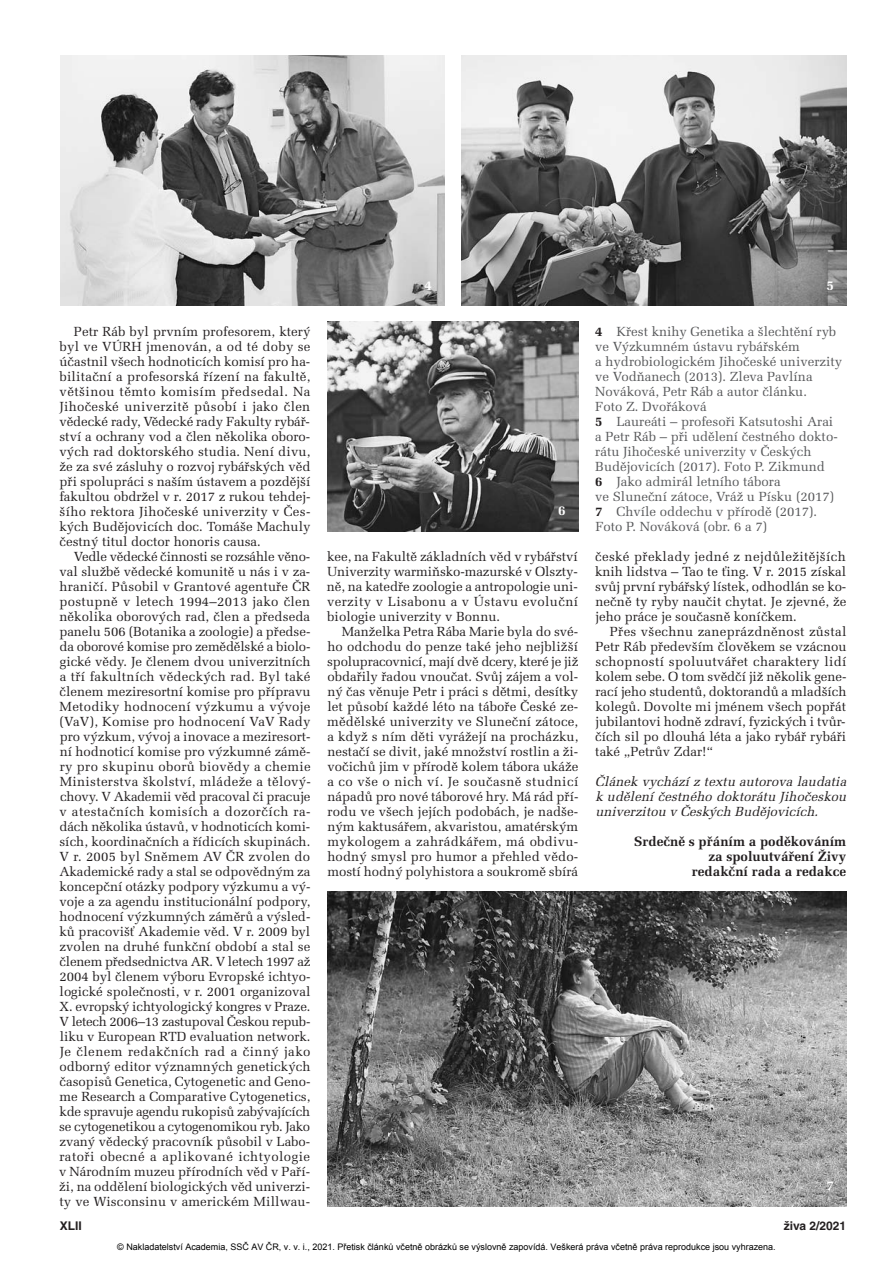
<style>
.page{position:relative;width:893px;height:1263px;background:#fff}
.page>*{position:absolute;margin:0;border:0;box-sizing:border-box;transform-origin:0 0}
.t1{font:700 13.5px/15px "Melior CE";color:#231f20;text-align:right}
.t2{font:700 13.5px "Melior CE";color:#fff}
.t3{font:13.2px/15px "Melior CE";color:#231f20;text-align:justify}
.t4{font:13.2px/15px "Melior CE";color:#57585a}
.t5{font:italic 13.2px/15px "Melior CE";letter-spacing:.005em;color:#231f20;text-align:justify}
.t6{font:700 12px "Helvetica CE";color:#231f20}
.t7{font:9px "Arial";color:#000}
.s1{font-weight:700;color:#231f20}
</style>
<div class="page">
<img style="left:461px;top:55px;width:385px;height:251px">
<img style="left:61px;top:55px;width:383px;height:251px">
<img style="left:327px;top:322px;width:251px;height:209px">
<img style="left:327px;top:891px;width:519px;height:315px">
<p class="t2" style="left:425px;top:280px;width:9px">4</p>
<p class="t2" style="left:826px;top:280px;width:9px">5</p>
<p class="t3" style="left:59px;top:326px;width:253px;text-indent:15px">Petr Ráb byl prvním profesorem, který byl ve VÚRH jmenován, a od té doby se účastnil všech hodnoticích komisí pro ha - bilitační a profesorská řízení na fakultě, většinou těmto komisím předsedal. Na Jihočeské univerzitě působí i jako člen vědecké rady, Vědecké rady Fakulty rybář&shy;ství a ochrany vod a člen několika oboro&shy;vých rad doktorského studia. Není divu, že za své zásluhy o rozvoj rybářských věd při spolupráci s naším ústavem a pozdější fakultou obdržel v r. 2017 z rukou tehdej&shy;šího rektora Jihočeské univerzity v Čes&shy;kých Budějovicích doc. Tomáše Machuly čestný titul doctor honoris causa.</p>
<p class="t3" style="left:59px;top:551px;width:253px;text-indent:15px">Vedle vědecké činnosti se rozsáhle věno&shy;val službě vědecké komunitě u nás i v za - hraničí. Působil v Grantové agentuře ČR postupně v letech 1994–2013 jako člen několika oborových rad, člen a předseda panelu 506 (Botanika a zoologie) a předse&shy;da oborové komise pro zemědělské a biolo - gické vědy. Je členem dvou univerzitních a tří fakultních vědeckých rad. Byl také členem meziresortní komise pro přípravu Metodiky hodnocení výzkumu a vývoje (VaV), Komise pro hodnocení VaV Rady pro výzkum, vývoj a inovace a meziresort&shy;ní hodnoticí komise pro výzkumné zámě&shy;ry pro skupinu oborů biovědy a chemie Ministerstva školství, mládeže a tělový&shy;chovy. V Akademii věd pracoval či pracuje v atestačních komisích a dozorčích ra - dách několika ústavů, v hodnoticích komi&shy;sích, koordinačních a řídicích skupinách.<br>V r. 2005 byl Sněmem AV ČR zvolen do Akademické rady a stal se odpovědným za koncepční otázky podpory výzkumu a vý - voje a za agendu institucionální podpory, hodnocení výzkumných záměrů a výsled&shy;ků pracovišť Akademie věd. V r. 2009 byl zvolen na druhé funkční období a stal se členem předsednictva AR. V letech 1997 až 2004 byl členem výboru Evropské ichtyo&shy;logické společnosti, v r. 2001 organizoval X. evropský ichtyologický kongres v Praze.<br>V letech 2006–13 zastupoval Českou repub&shy;liku v European RTD evaluation network.<br>Je členem redakčních rad a činný jako odborný editor významných genetických časopisů Genetica, Cytogenetic and Geno&shy;me Research a Comparative Cytogenetics, kde spravuje agendu rukopisů zabývajících se cytogenetikou a cytogenomikou ryb. Jako zvaný vědecký pracovník působil v Labo&shy;ratoři obecné a aplikované ichtyologie v Národním muzeu přírodních věd v Paří&shy;ži, na oddělení biologických věd univerzi&shy;ty ve Wisconsinu v americkém Millwau-</p>
<p class="t3" style="left:327px;top:551px;width:253px">kee, na Fakultě základních věd v rybářství Univerzity warmiňsko-mazurské v Olszty&shy;ně, na katedře zoologie a antropologie uni&shy;verzity v Lisabonu a v Ústavu evoluční biologie univerzity v Bonnu.</p>
<p class="t2" style="left:558px;top:505px;width:9px">6</p>
<p class="t3" style="left:327px;top:626px;width:253px;text-indent:15px">Manželka Petra Rába Marie byla do své&shy;ho odchodu do penze také jeho nejbližší spolupracovnicí, mají dvě dcery, které je již obdařily řadou vnoučat. Svůj zájem a vol&shy;ný čas věnuje Petr i práci s dětmi, desítky let působí každé léto na táboře České ze - mědělské univerzity ve Sluneční zátoce, a když s ním děti vyrážejí na procházku, nestačí se divit, jaké množství rostlin a ži - vočichů jim v přírodě kolem tábora ukáže a co vše o nich ví. Je současně studnicí nápadů pro nové táborové hry. Má rád pří&shy;rodu ve všech jejích podobách, je nadše&shy;ným kaktusářem, akvaristou, amatérským mykologem a zahrádkářem, má obdivu&shy;hodný smysl pro humor a přehled vědo&shy;mostí hodný polyhistora a soukromě sbírá</p>
<p class="t4" style="left:595px;top:326px;width:248px"><span class="s1">4</span> Křest knihy Genetika a šlechtění ryb ve Výzkumném ústavu rybářském<br>a hydrobiologickém Jihočeské univerzity ve Vodňanech (2013). Zleva Pavlína Nováková, Petr Ráb a autor článku.<br>Foto Z. Dvořáková<br><span class="s1">5</span> Laureáti – profesoři Katsutoshi Arai a Petr Ráb – při udělení čestného dokto&shy;rátu Jihočeské univerzity v Českých Budějovicích (2017). Foto P. Zikmund<br><span class="s1">6</span> Jako admirál letního tábora<br>ve Sluneční zátoce, Vráž u Písku (2017)<br><span class="s1">7</span> Chvíle oddechu v přírodě (2017).<br>Foto P. Nováková (obr. 6 a 7)</p>
<p class="t3" style="left:595px;top:551px;width:253px">české překlady jedné z nejdůležitějších knih lidstva – Tao te ťing. V r. 2015 získal svůj první rybářský lístek, odhodlán se ko - nečně ty ryby naučit chytat. Je zjevné, že jeho práce je současně koníčkem.</p>
<p class="t3" style="left:595px;top:626px;width:253px;text-indent:15px">Přes všechnu zaneprázdněnost zůstal Petr Ráb především člověkem se vzácnou schopností spoluutvářet charaktery lidí kolem sebe. O tom svědčí již několik gene&shy;rací jeho studentů, doktorandů a mladších kolegů. Dovolte mi jménem všech popřát jubilantovi hodně zdraví, fyzických i tvůr&shy;čích sil po dlouhá léta a jako rybář rybáři také „Petrův Zdar!“</p>
<p class="t5" style="left:595px;top:776px;width:255px">Článek vychází z textu autorova laudatia k udělení čestného doktorátu Jihočeskou univerzitou v Českých Budějovicích.</p>
<p class="t1" style="left:634px;top:836px;width:213px">Srdečně s přáním a poděkováním za spoluutváření Živy<br>redakční rada a redakce</p>
<p class="t2" style="left:826px;top:1180px;width:9px">7</p>
<p class="t6" style="left:60px;top:1221px;width:23px">XLII</p>
<p class="t6" style="left:784px;top:1221px;width:64px">živa 2/2021</p>
<p class="t7" style="left:117px;top:1241px;width:660px">© Nakladatelství Academia, SSČ AV ČR, v. v. i., 2021. Přetisk článků včetně obrázků se výslovně zapovídá. Veškerá práva včetně práva reprodukce jsou vyhrazena.</p>
</div>
